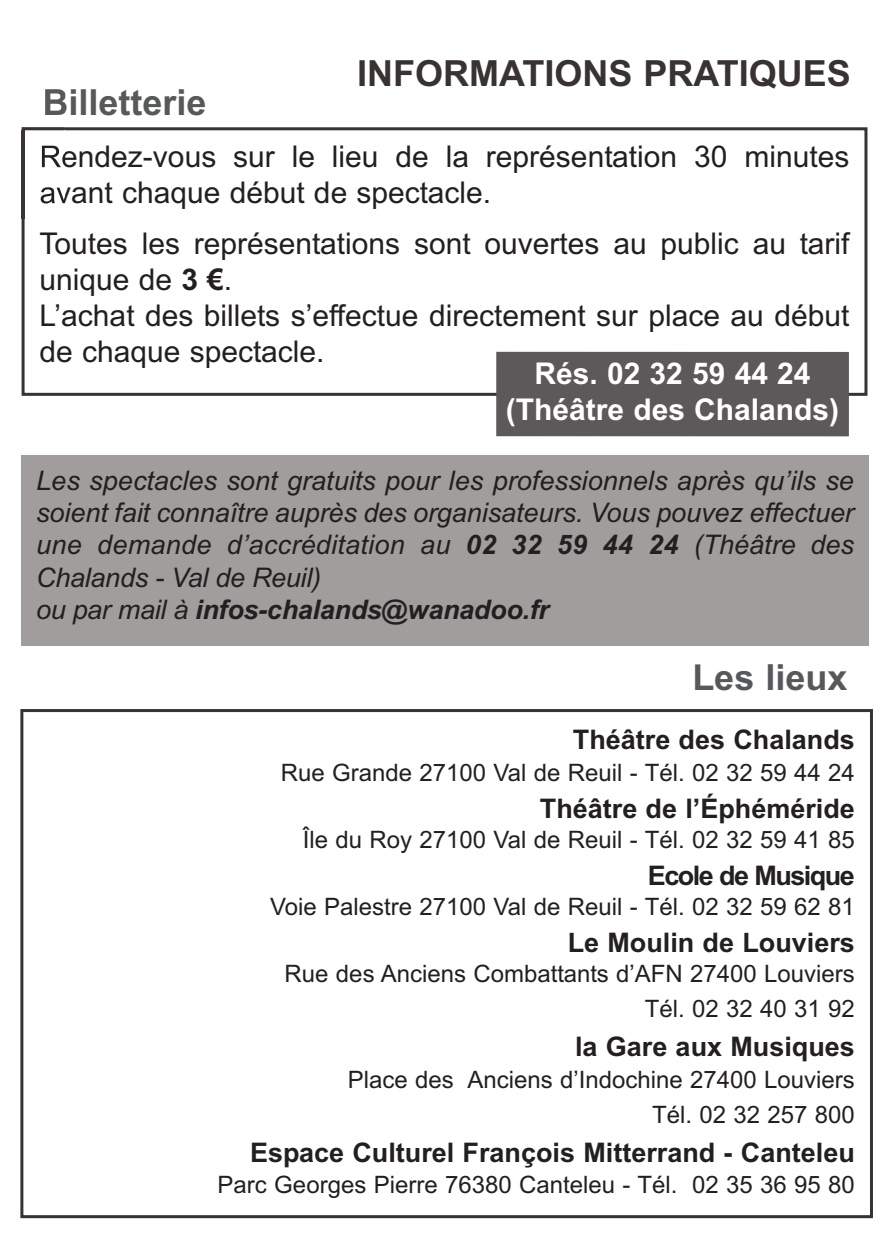
<style>
.page{position:relative;width:893px;height:1259px;background:#fff}
.page>*{position:absolute;margin:0;border:0;box-sizing:border-box;transform-origin:0 0}
.t1{font:700 36px "Arial";color:#383232}
.t2{font:700 36px "Arial";color:#57585a}
.t3{font:30px/36px "Arial";color:#231f20}
.t4{font:700 30px/36px "Arial";color:#fff;text-align:center}
.t5{font:italic 27px/32.4px "Arial";color:#231f20}
.t6{font:700 27px "Arial";color:#231f20}
.t7{font:700 27px "Arial";letter-spacing:-.055em;color:#231f20}
.t8{font:24px/34.8px "Arial";color:#231f20;text-align:right}
.s1{font-weight:700}
</style>
<div class="page">
<div style="left:21px;top:455px;width:848px;height:190px;background:#a19d9c"></div>
<div style="left:22px;top:127px;width:845px;height:269px;border:3px solid #383232"></div>
<div style="left:496px;top:352px;width:353px;height:84px;background:#5d5859"></div>
<div style="left:20px;top:709px;width:853px;height:509px;border:3px solid #383232"></div>
<img style="left:21px;top:127px;width:43px;height:91px">
<img style="left:42px;top:146px;width:22px;height:21px">
<img style="left:41px;top:184px;width:23px;height:19px">
<img style="left:45px;top:89px;width:19px;height:26px">
<h1 class="t2" style="left:43px;top:81px;width:166px">Billetterie</h1>
<h1 class="t1" style="left:357px;top:52px;width:495px">INFORMATIONS PRATIQUES</h1>
<p class="t3" style="left:40px;top:139px;width:811px">Rendez-vous sur le lieu de la représentation 30 minutes avant chaque début de spectacle.</p>
<p class="t3" style="left:40px;top:226px;width:811px">Toutes les représentations sont ouvertes au public au tarif unique de <span class="s1">3 €</span>.<br>L’achat des billets s’effectue directement sur place au début de chaque spectacle.</p>
<p class="t4" style="left:506px;top:355px;width:335px">Rés. 02 32 59 44 24 (Théâtre des Chalands)</p>
<p class="t5" style="left:36px;top:464px;width:819px">Les spectacles sont gratuits pour les professionnels après qu’ils se soient fait connaître auprès des organisateurs. Vous pouvez effectuer une demande d’accréditation au <span class="s1">02 32 59 44 24</span> (Théâtre des Chalands - Val de Reuil)<br>ou par mail à <span class="s1">infos-chalands@wanadoo.fr</span></p>
<h1 class="t2" style="left:692px;top:656px;width:157px">Les lieux</h1>
<p class="t6" style="left:573px;top:724px;width:284px">Théâtre des Chalands</p>
<p class="t8" style="left:281px;top:755px;width:576px">Rue Grande 27100 Val de Reuil - Tél. 02 32 59 44 24</p>
<p class="t6" style="left:540px;top:792px;width:317px">Théâtre de l’Éphéméride</p>
<p class="t8" style="left:303px;top:822px;width:554px">Île du Roy 27100 Val de Reuil - Tél. 02 32 59 41 85</p>
<p class="t7" style="left:648px;top:859px;width:209px">Ecole de Musique</p>
<p class="t8" style="left:270px;top:889px;width:586px">Voie Palestre 27100 Val de Reuil - Tél. 02 32 59 62 81</p>
<p class="t6" style="left:568px;top:927px;width:289px">Le Moulin de Louviers</p>
<p class="t8" style="left:285px;top:956px;width:572px">Rue des Anciens Combattants d’AFN 27400 Louviers<br>Tél. 02 32 40 31 92</p>
<p class="t6" style="left:575px;top:1031px;width:281px">la Gare aux Musiques</p>
<p class="t8" style="left:348px;top:1062px;width:509px">Place des Anciens d’Indochine 27400 Louviers<br>Tél. 02 32 257 800</p>
<p class="t6" style="left:250px;top:1136px;width:606px">Espace Culturel François Mitterrand - Canteleu</p>
<p class="t8" style="left:218px;top:1167px;width:639px">Parc Georges Pierre 76380 Canteleu - Tél. 02 35 36 95 80</p>
</div>
